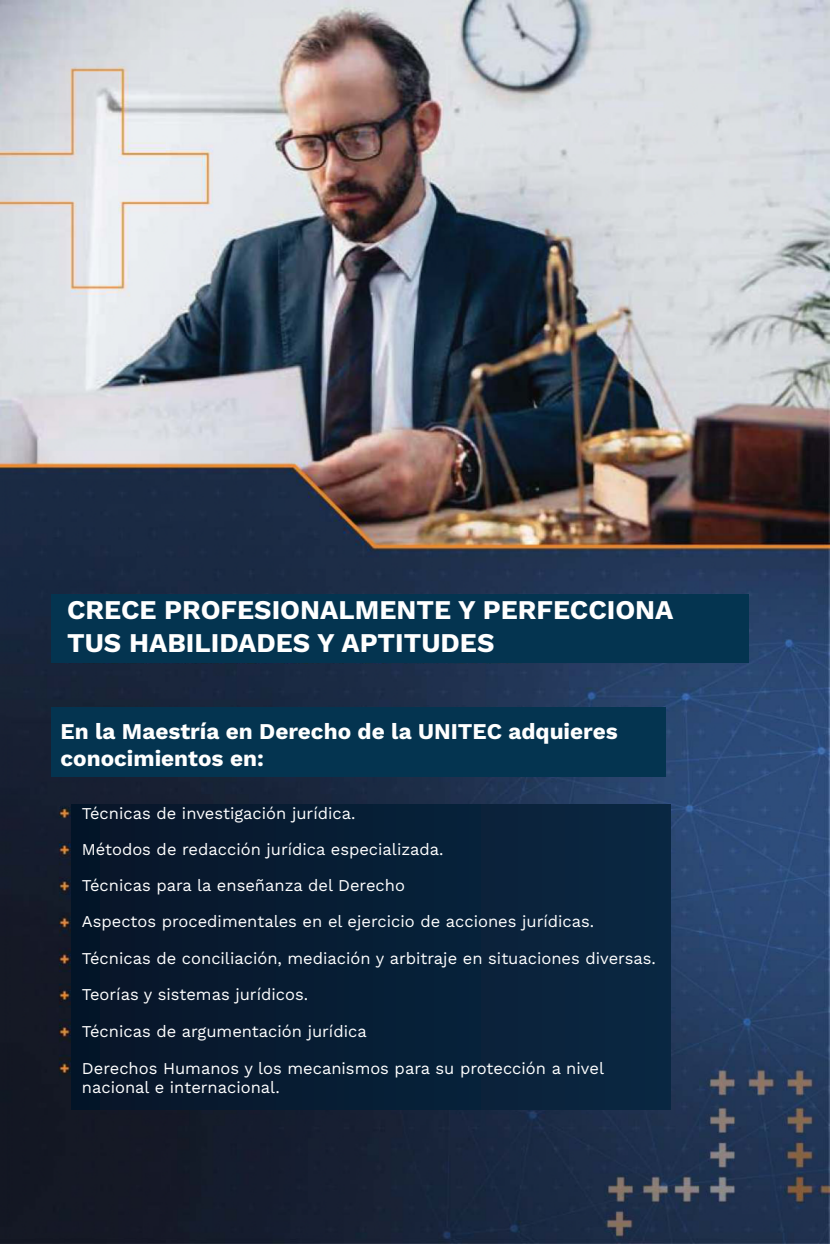
<style>
.page{position:relative;width:830px;height:1244px;background:#fff}
.page>*{position:absolute;margin:0;border:0;box-sizing:border-box;transform-origin:0 0}
.t1{font:700 27px/32.4px "Work Sans";color:#fff}
.t2{font:700 22.5px/27px "Work Sans";color:#fff}
.t3{font:16.5px/36px "Work Sans";color:#fff}
</style>
<div class="page">
<img style="left:0;top:0;width:829px;height:1243px">
<div style="left:51px;top:594px;width:697px;height:69px;background:#043450"></div>
<div style="left:52px;top:706px;width:613px;height:70px;background:#043450"></div>
<div style="left:72px;top:804px;width:598px;height:305px;background:linear-gradient(to right,#061528,#0a2842)"></div>
<h1 class="t1" style="left:67px;top:593px;width:607px">CRECE PROFESIONALMENTE Y PERFECCIONA<br>TUS HABILIDADES Y APTITUDES</h1>
<h2 class="t2" style="left:60px;top:716px;width:558px">En la Maestría en Derecho de la UNITEC adquieres conocimientos en:</h2>
<p class="t3" style="left:82px;top:794px;width:363px">Técnicas de investigación jurídica.<br>Métodos de redacción jurídica especializada.</p>
<p class="t3" style="left:82px;top:866px;width:513px">Técnicas para la enseñanza del Derecho<br>Aspectos procedimentales en el ejercicio de acciones jurídicas.</p>
<p class="t3" style="left:82px;top:939px;width:575px">Técnicas de conciliación, mediación y arbitraje en situaciones diversas.</p>
<p class="t3" style="left:82px;top:975px;width:227px">Teorías y sistemas jurídicos.</p>
<p class="t3" style="left:82px;top:1012px;width:286px">Técnicas de argumentación jurídica</p>
<p class="t3" style="left:82px;top:1057px;width:523px;line-height:19.8px">Derechos Humanos y los mecanismos para su protección a nivel nacional e internacional.</p>
</div>
